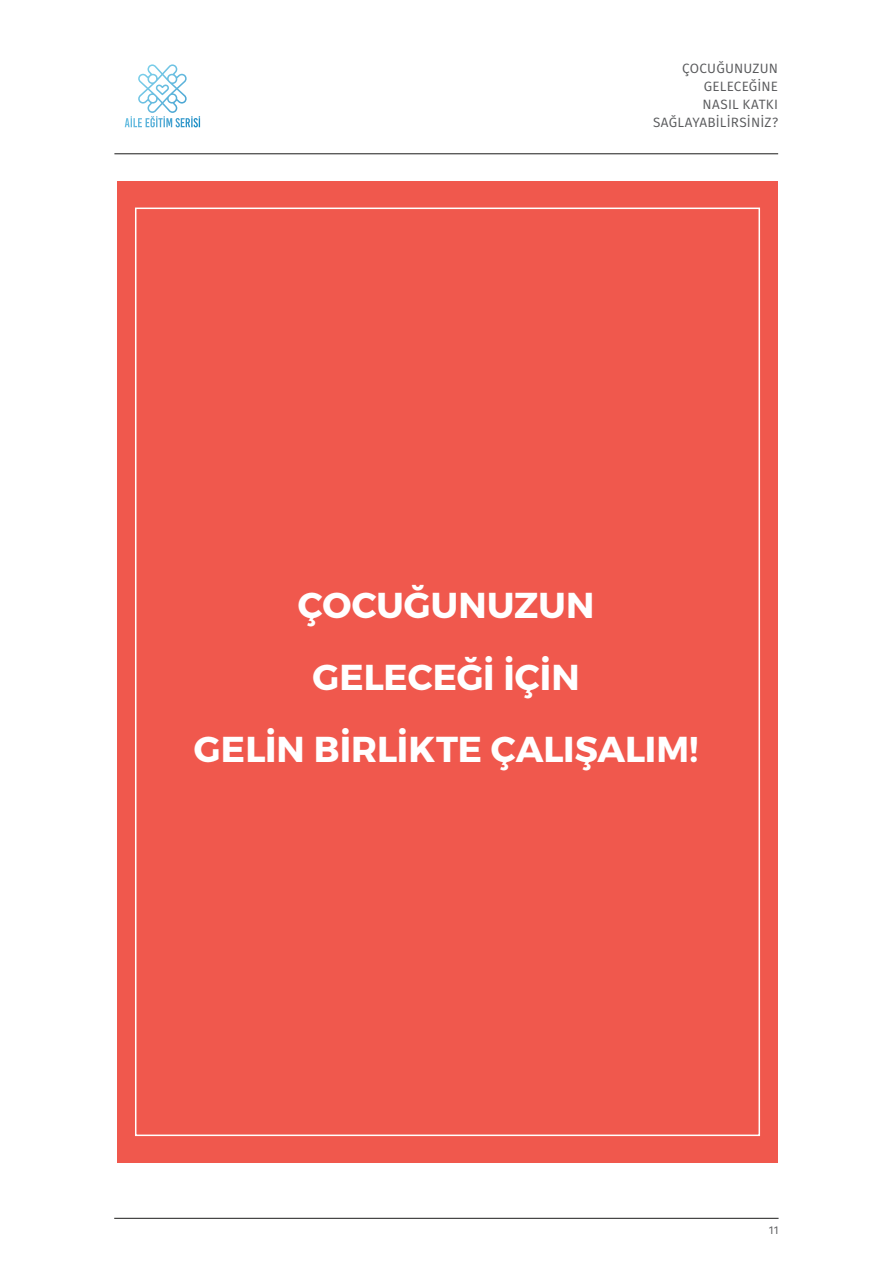
<style>
.page{position:relative;width:893px;height:1263px;background:#fff}
.page>*{position:absolute;margin:0;border:0;box-sizing:border-box;transform-origin:0 0}
.t1{font:700 36px/72px "Montserrat";color:#fff;text-align:center}
.t2{font:13.5px/18px "Fira Sans";letter-spacing:.015em;color:#58595b;text-align:right}
.t3{font:11.25px "Fira Sans";color:#58595b}
</style>
<div class="page">
<svg style="left:125px;top:64px;width:75px;height:63px"></svg>
<div style="left:118px;top:181px;width:659px;height:981px;background:#f0584d"></div>
<hr style="left:114px;top:153px;width:664px;height:1px;background:#343433">
<hr style="left:114px;top:1218px;width:665px;height:1px;background:#343433">
<p class="t2" style="left:653px;top:60px;width:127px">ÇOCUĞUNUZUN<br>GELECEĞİNE<br>NASIL KATKI<br>SAĞLAYABİLİRSİNİZ?</p>
<h1 class="t1" style="left:194px;top:569px;width:506px">ÇOCUĞUNUZUN<br>GELECEĞI IÇIN<br>GELIN BIRLIKTE ÇALIŞALIM!</h1>
<p class="t3" style="left:769px;top:1222px;width:11px">11</p>
</div>
